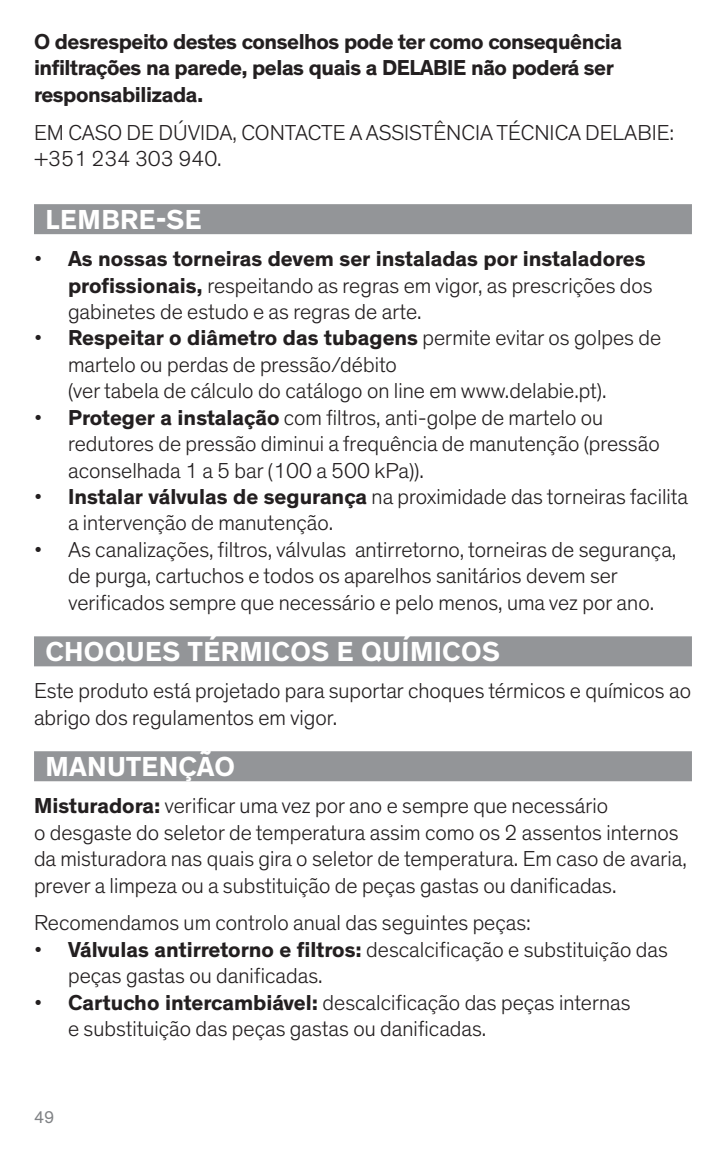
<style>
.page{position:relative;width:726px;height:1157px;background:#fff}
.page>*{position:absolute;margin:0;border:0;box-sizing:border-box;transform-origin:0 0}
.t1{font:700 28px "Theinhardt";letter-spacing:.015em;color:#fff}
.t2{font:300 22px/26.4px "Theinhardt";color:#231f20}
.t3{font:700 22px/26.4px "Theinhardt";letter-spacing:-.02em;color:#231f20}
.t4{font:17.2px "Theinhardt";color:#808285}
.s1{font-weight:700}
</style>
<div class="page">
<div style="left:34px;top:636px;width:658px;height:30px;background:#939598"></div>
<div style="left:34px;top:204px;width:658px;height:30px;background:#939598"></div>
<div style="left:34px;top:751px;width:658px;height:30px;background:#939598"></div>
<p class="t3" style="left:34px;top:28px;width:589px">O desrespeito destes conselhos pode ter como consequência infiltrações na parede, pelas quais a DELABIE não poderá ser responsabilizada.</p>
<p class="t2" style="left:34px;top:119px;width:642px">EM CASO DE DÚVIDA, CONTACTE A ASSISTÊNCIA TÉCNICA DELABIE: +351 234 303 940.</p>
<p class="t1" style="left:45px;top:203px;width:158px">LEMBRE-SE</p>
<p class="t2" style="left:68px;top:246px;width:586px;text-indent:-34px">• <span class="s1">As nossas torneiras devem ser instaladas por instaladores profissionais,</span> respeitando as regras em vigor, as prescrições dos gabinetes de estudo e as regras de arte.</p>
<p class="t2" style="left:68px;top:325px;width:594px;text-indent:-34px">• <span class="s1">Respeitar o diâmetro das tubagens</span> permite evitar os golpes de martelo ou perdas de pressão/débito<br>(ver tabela de cálculo do catálogo on line em www.delabie.pt).</p>
<p class="t2" style="left:68px;top:404px;width:593px;text-indent:-34px">• <span class="s1">Proteger a instalação</span> com filtros, anti-golpe de martelo ou redutores de pressão diminui a frequência de manutenção (pressão aconselhada 1 a 5 bar (100 a 500 kPa)).</p>
<p class="t2" style="left:68px;top:483px;width:621px;text-indent:-34px">• <span class="s1">Instalar válvulas de segurança</span> na proximidade das torneiras facilita a intervenção de manutenção.</p>
<p class="t2" style="left:68px;top:536px;width:610px;text-indent:-34px">• As canalizações, filtros, válvulas antirretorno, torneiras de segurança, de purga, cartuchos e todos os aparelhos sanitários devem ser verificados sempre que necessário e pelo menos, uma vez por ano.</p>
<p class="t1" style="left:45px;top:635px;width:456px">CHOQUES TÉRMICOS E QUÍMICOS</p>
<p class="t2" style="left:34px;top:678px;width:658px">Este produto está projetado para suportar choques térmicos e químicos ao abrigo dos regulamentos em vigor.</p>
<p class="t1" style="left:46px;top:750px;width:191px">MANUTENÇÃO</p>
<p class="t2" style="left:34px;top:792px;width:654px"><span class="s1">Misturadora:</span> verificar uma vez por ano e sempre que necessário<br>o desgaste do seletor de temperatura assim como os 2 assentos internos da misturadora nas quais gira o seletor de temperatura. Em caso de avaria, prever a limpeza ou a substituição de peças gastas ou danificadas.</p>
<p class="t2" style="left:34px;top:909px;width:498px">Recomendamos um controlo anual das seguintes peças:</p>
<p class="t2" style="left:68px;top:936px;width:601px;text-indent:-34px">• <span class="s1">Válvulas antirretorno e filtros:</span> descalcificação e substituição das peças gastas ou danificadas.</p>
<p class="t2" style="left:68px;top:989px;width:564px;text-indent:-34px">• <span class="s1">Cartucho intercambiável:</span> descalcificação das peças internas e substituição das peças gastas ou danificadas.</p>
<p class="t4" style="left:34px;top:1109px;width:22px">49</p>
</div>
